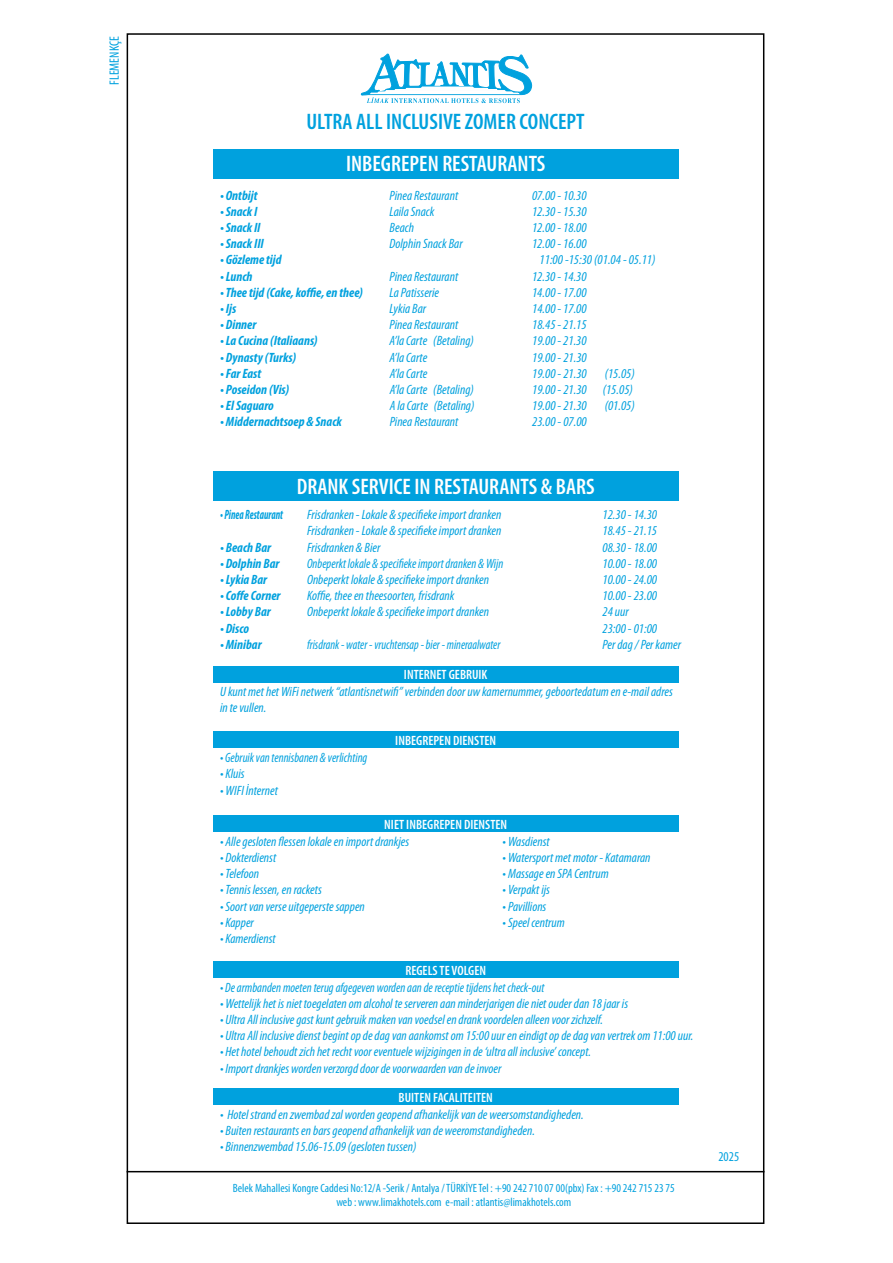
<style>
.page{position:relative;width:893px;height:1263px;background:#fff}
.page>*{position:absolute;margin:0;border:0;box-sizing:border-box;transform-origin:0 0}
.t1{font:600 condensed 22.5px "Myriad Pro";color:#fff}
.t2{font:600 condensed 22.5px "Myriad Pro";color:#00a1de}
.t3{font:italic condensed 13.5px/16.2px "Myriad Pro";color:#00a1de}
.t4{font:italic 700 condensed 13.5px "Myriad Pro";color:#00a1de}
.t5{font:600 condensed 13.5px "Myriad Pro";color:#fff}
.t6{font:italic condensed 13.5px "Myriad Pro";color:#00a1de;scale:.93 1}
.t7{font:italic condensed 13.5px "Myriad Pro";color:#00a1de;scale:.94 1}
.t8{font:italic condensed 13.5px "Myriad Pro";color:#00a1de;scale:.9 1}
.t9{font:italic 700 condensed 13.5px "Myriad Pro";color:#00a1de;scale:.75 1}
.t10{font:condensed 13.5px "Myriad Pro";color:#00a1de}
.t11{font:condensed 12px/14.4px "Myriad Pro";color:#00a1de;text-align:center}
</style>
<div class="page">
<div style="left:213px;top:666px;width:466px;height:16px;background:#00a1de"></div>
<div style="left:213px;top:961px;width:466px;height:17px;background:#00a1de"></div>
<div style="left:213px;top:1088px;width:466px;height:17px;background:#00a1de"></div>
<div style="left:213px;top:149px;width:466px;height:30px;background:#00a1de"></div>
<div style="left:213px;top:472px;width:466px;height:29px;background:#00a1de"></div>
<div style="left:213px;top:732px;width:466px;height:16px;background:#00a1de"></div>
<div style="left:213px;top:816px;width:466px;height:16px;background:#00a1de"></div>
<hr style="left:127px;top:1171px;width:637px;height:1px;background:#000">
<svg style="left:361px;top:53px;width:171px;height:51px"></svg>
<p class="t10" style="left:106px;top:85px;width:50px;rotate:-90deg">FLEMENKÇE</p>
<h1 class="t2" style="left:306px;top:107px;width:280px">ULTRA ALL INCLUSIVE ZOMER CONCEPT</h1>
<h1 class="t1" style="left:346px;top:150px;width:201px">INBEGREPEN RESTAURANTS</h1>
<p class="t4" style="left:220px;top:187px;width:39px">• Ontbijt</p>
<p class="t3" style="left:390px;top:187px;width:70px">Pinea Restaurant</p>
<p class="t3" style="left:532px;top:187px;width:56px">07.00 - 10.30</p>
<p class="t4" style="left:220px;top:203px;width:39px">• Snack I</p>
<p class="t3" style="left:390px;top:203px;width:46px">Laila Snack</p>
<p class="t3" style="left:532px;top:203px;width:56px">12.30 - 15.30</p>
<p class="t4" style="left:220px;top:219px;width:42px">• Snack II</p>
<p class="t3" style="left:390px;top:219px;width:26px">Beach</p>
<p class="t3" style="left:532px;top:219px;width:56px">12.00 - 18.00</p>
<p class="t4" style="left:220px;top:235px;width:45px">• Snack III</p>
<p class="t3" style="left:390px;top:236px;width:75px">Dolphin Snack Bar</p>
<p class="t3" style="left:532px;top:236px;width:56px">12.00 - 16.00</p>
<p class="t4" style="left:220px;top:252px;width:63px">• Gözleme tijd</p>
<p class="t3" style="left:540px;top:252px;width:117px">11:00 -15:30 (01.04 - 05.11)</p>
<p class="t4" style="left:220px;top:268px;width:34px">• Lunch</p>
<p class="t3" style="left:390px;top:268px;width:70px">Pinea Restaurant</p>
<p class="t3" style="left:532px;top:268px;width:56px">12.30 - 14.30</p>
<p class="t4" style="left:220px;top:284px;width:144px">• Thee tijd (Cake, koffie, en thee)</p>
<p class="t3" style="left:390px;top:284px;width:51px">La Patisserie</p>
<p class="t3" style="left:532px;top:284px;width:56px">14.00 - 17.00</p>
<p class="t4" style="left:220px;top:300px;width:18px">• Ijs</p>
<p class="t3" style="left:390px;top:300px;width:38px">Lykia Bar</p>
<p class="t3" style="left:532px;top:300px;width:56px">14.00 - 17.00</p>
<p class="t4" style="left:220px;top:316px;width:38px">• Dinner</p>
<p class="t3" style="left:390px;top:317px;width:70px">Pinea Restaurant</p>
<p class="t3" style="left:532px;top:317px;width:56px">18.45 - 21.15</p>
<p class="t4" style="left:220px;top:333px;width:99px">• La Cucina (Italiaans)</p>
<p class="t3" style="left:390px;top:333px;width:86px">A’la Carte (Betaling)</p>
<p class="t3" style="left:532px;top:333px;width:56px">19.00 - 21.30</p>
<p class="t4" style="left:220px;top:349px;width:78px">• Dynasty (Turks)</p>
<p class="t3" style="left:390px;top:349px;width:39px">A’la Carte</p>
<p class="t3" style="left:532px;top:349px;width:56px">19.00 - 21.30</p>
<p class="t4" style="left:220px;top:365px;width:43px">• Far East</p>
<p class="t3" style="left:390px;top:365px;width:39px">A’la Carte</p>
<p class="t3" style="left:532px;top:365px;width:56px">19.00 - 21.30</p>
<p class="t3" style="left:605px;top:365px;width:32px">(15.05)</p>
<p class="t4" style="left:220px;top:381px;width:71px">• Poseidon (Vis)</p>
<p class="t3" style="left:390px;top:381px;width:86px">A’la Carte (Betaling)</p>
<p class="t3" style="left:532px;top:381px;width:102px">19.00 - 21.30 (15.05)</p>
<p class="t4" style="left:220px;top:397px;width:55px">• El Saguaro</p>
<p class="t3" style="left:390px;top:398px;width:86px">A la Carte (Betaling)</p>
<p class="t3" style="left:532px;top:398px;width:56px">19.00 - 21.30</p>
<p class="t3" style="left:605px;top:398px;width:32px">(01.05)</p>
<p class="t4" style="left:220px;top:414px;width:123px">• Middernachtsoep &amp; Snack</p>
<p class="t3" style="left:390px;top:414px;width:70px">Pinea Restaurant</p>
<p class="t3" style="left:532px;top:414px;width:56px">23.00 - 07.00</p>
<h1 class="t1" style="left:297px;top:473px;width:299px">DRANK SERVICE IN RESTAURANTS &amp; BARS</h1>
<p class="t9" style="left:220px;top:506px;width:86px">• Pinea Restaurant</p>
<p class="t3" style="left:307px;top:506px;width:196px">Frisdranken - Lokale &amp; specifieke import dranken</p>
<p class="t3" style="left:603px;top:506px;width:56px">12.30 - 14.30</p>
<p class="t3" style="left:307px;top:523px;width:196px">Frisdranken - Lokale &amp; specifieke import dranken</p>
<p class="t3" style="left:603px;top:523px;width:56px">18.45 - 21.15</p>
<p class="t4" style="left:220px;top:539px;width:53px">• Beach Bar</p>
<p class="t3" style="left:307px;top:539px;width:75px">Frisdranken &amp; Bier</p>
<p class="t3" style="left:603px;top:539px;width:56px">08.30 - 18.00</p>
<p class="t4" style="left:220px;top:555px;width:61px">• Dolphin Bar</p>
<p class="t6" style="left:307px;top:555px;width:213px">Onbeperkt lokale &amp; specifieke import dranken &amp; Wijn</p>
<p class="t3" style="left:602px;top:555px;width:56px">10.00 - 18.00</p>
<p class="t4" style="left:220px;top:571px;width:49px">• Lykia Bar</p>
<p class="t3" style="left:307px;top:571px;width:184px">Onbeperkt lokale &amp; specifieke import dranken</p>
<p class="t3" style="left:602px;top:571px;width:56px">10.00 - 24.00</p>
<p class="t4" style="left:220px;top:587px;width:62px">• Coffe Corner</p>
<p class="t3" style="left:307px;top:587px;width:149px">Koffie, thee en theesoorten, frisdrank</p>
<p class="t3" style="left:602px;top:587px;width:56px">10.00 - 23.00</p>
<p class="t4" style="left:220px;top:603px;width:52px">• Lobby Bar</p>
<p class="t3" style="left:307px;top:604px;width:184px">Onbeperkt lokale &amp; specifieke import dranken</p>
<p class="t3" style="left:602px;top:604px;width:28px">24 uur</p>
<p class="t4" style="left:220px;top:620px;width:31px">• Disco</p>
<p class="t3" style="left:602px;top:620px;width:56px">23:00 - 01:00</p>
<p class="t4" style="left:220px;top:636px;width:43px">• Minibar</p>
<p class="t8" style="left:307px;top:636px;width:216px">frisdrank - water - vruchtensap - bier - mineraalwater</p>
<p class="t3" style="left:603px;top:636px;width:80px">Per dag / Per kamer</p>
<p class="t5" style="left:404px;top:666px;width:85px">INTERNET GEBRUIK</p>
<p class="t3" style="left:220px;top:683px;width:454px">U kunt met het WiFi netwerk “atlantisnetwifi” verbinden door uw kamernummer, geboortedatum en e-mail adres in te vullen.</p>
<p class="t6" style="left:220px;top:749px;width:160px">• Gebruik van tennisbanen &amp; verlichting</p>
<p class="t3" style="left:220px;top:766px;width:26px">• Kluis</p>
<p class="t3" style="left:220px;top:782px;width:59px">• WIFI İnternet</p>
<p class="t5" style="left:395px;top:732px;width:102px">INBEGREPEN DIENSTEN</p>
<p class="t5" style="left:384px;top:816px;width:124px">NIET INBEGREPEN DIENSTEN</p>
<p class="t3" style="left:220px;top:833px;width:191px">• Alle gesloten flessen lokale en import drankjes</p>
<p class="t3" style="left:220px;top:849px;width:58px">• Dokterdienst</p>
<p class="t3" style="left:220px;top:865px;width:41px">• Telefoon</p>
<p class="t3" style="left:220px;top:882px;width:103px">• Tennis lessen, en rackets</p>
<p class="t3" style="left:220px;top:898px;width:146px">• Soort van verse uitgeperste sappen</p>
<p class="t3" style="left:220px;top:914px;width:35px">• Kapper</p>
<p class="t3" style="left:220px;top:930px;width:57px">• Kamerdienst</p>
<p class="t3" style="left:503px;top:833px;width:49px">• Wasdienst</p>
<p class="t3" style="left:503px;top:849px;width:149px">• Watersport met motor - Katamaran</p>
<p class="t3" style="left:503px;top:865px;width:108px">• Massage en SPA Centrum</p>
<p class="t3" style="left:503px;top:882px;width:49px">• Verpakt ijs</p>
<p class="t3" style="left:503px;top:898px;width:45px">• Pavillions</p>
<p class="t3" style="left:503px;top:914px;width:64px">• Speel centrum</p>
<p class="t5" style="left:405px;top:962px;width:82px">REGELS TE VOLGEN</p>
<p class="t7" style="left:220px;top:979px;width:347px">• De armbanden moeten terug afgegeven worden aan de receptie tijdens het check-out</p>
<p class="t3" style="left:220px;top:995px;width:410px">• Wettelijk het is niet toegelaten om alcohol te serveren aan minderjarigen die niet ouder dan 18 jaar is</p>
<p class="t3" style="left:220px;top:1011px;width:384px">• Ultra All inclusive gast kunt gebruik maken van voedsel en drank voordelen alleen voor zichzelf.</p>
<p class="t3" style="left:220px;top:1027px;width:475px">• Ultra All inclusive dienst begint op de dag van aankomst om 15:00 uur en eindigt op de dag van vertrek om 11:00 uur.</p>
<p class="t3" style="left:220px;top:1044px;width:373px">• Het hotel behoudt zich het recht voor eventuele wijzigingen in de ‘ultra all inclusive’ concept.</p>
<p class="t3" style="left:220px;top:1060px;width:283px">• Import drankjes worden verzorgd door de voorwaarden van de invoer</p>
<p class="t5" style="left:399px;top:1089px;width:96px">BUITEN FACALITEITEN</p>
<p class="t3" style="left:220px;top:1106px;width:365px">• Hotel strand en zwembad zal worden geopend afhankelijk van de weersomstandigheden.</p>
<p class="t3" style="left:220px;top:1122px;width:317px">• Buiten restaurants en bars geopend afhankelijk van de weeromstandigheden.</p>
<p class="t3" style="left:220px;top:1138px;width:198px">• Binnenzwembad 15.06-15.09 (gesloten tussen)</p>
<p class="t11" style="left:233px;top:1180px;width:443px">Belek Mahallesi Kongre Caddesi No:12/A -Serik / Antalya / TÜRKİYE Tel : +90 242 710 07 00(pbx) Fax : +90 242 715 23 75 web : www.limakhotels.com e-mail : atlantis@limakhotels.com</p>
<p class="t10" style="left:718px;top:1148px;width:22px">2025</p>
</div>
